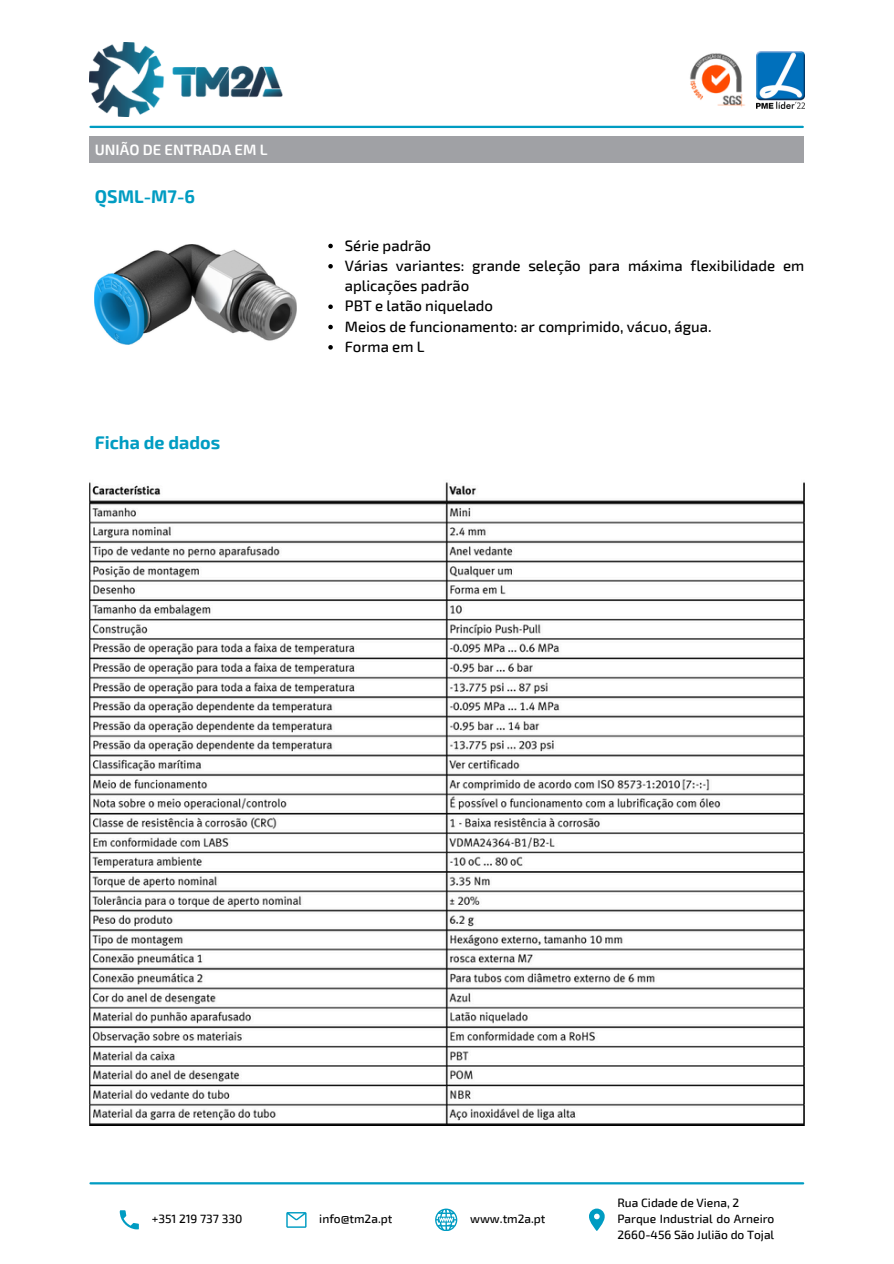
<style>
.page{position:relative;width:894px;height:1264px;background:#fff}
.page>*{position:absolute;margin:0;border:0;box-sizing:border-box;transform-origin:0 0}
.t1{font:700 18px "Exo 2";color:#009cc2}
.t2{font:500 15px/20.2px "Exo 2";color:#000}
.t3{font:600 15px "Exo 2";color:#fff}
.t4{font:500 12px/15.8px "Exo 2";color:#000}
</style>
<div class="page">
<hr style="left:90px;top:126px;width:712px;height:2px;background:#009cc2">
<div style="left:90px;top:136px;width:713px;height:26px;background:#a0a1a5"></div>
<img style="left:756px;top:52px;width:48px;height:56px">
<img style="left:89px;top:43px;width:194px;height:74px">
<img style="left:690px;top:53px;width:55px;height:54px">
<svg style="left:120px;top:1210px;width:19px;height:19px"></svg>
<svg style="left:286px;top:1212px;width:20px;height:15px"></svg>
<svg style="left:435px;top:1208px;width:22px;height:22px"></svg>
<svg style="left:589px;top:1208px;width:15px;height:22px"></svg>
<img style="left:89px;top:482px;width:715px;height:643px">
<hr style="left:90px;top:1182px;width:712px;height:2px;background:#009cc2">
<img style="left:95px;top:244px;width:201px;height:101px">
<svg style="left:328px;top:244px;width:5px;height:4px"></svg>
<svg style="left:328px;top:264px;width:5px;height:4px"></svg>
<svg style="left:328px;top:304px;width:5px;height:5px"></svg>
<svg style="left:328px;top:325px;width:5px;height:4px"></svg>
<svg style="left:328px;top:345px;width:5px;height:4px"></svg>
<p class="t3" style="left:95px;top:140px;width:174px">UNIÃO DE ENTRADA EM L</p>
<p class="t1" style="left:95px;top:185px;width:102px">QSML-M7-6</p>
<p class="t1" style="left:95px;top:430px;width:127px">Ficha de dados</p>
<h2 class="t2" style="left:345px;top:234px;width:88px">Série padrão</h2>
<p class="t2" style="left:345px;top:254px;width:461px">Várias variantes: grande seleção para máxima flexibilidade em aplicações padrão</p>
<p class="t2" style="left:345px;top:295px;width:150px">PBT e latão niquelado</p>
<p class="t2" style="left:345px;top:315px;width:368px">Meios de funcionamento: ar comprimido, vácuo, água.</p>
<p class="t2" style="left:345px;top:335px;width:81px">Forma em L</p>
<h1 class="t4" style="left:152px;top:1210px;width:92px">+351 219 737 330</h1>
<p class="t4" style="left:319px;top:1210px;width:75px">info@tm2a.pt</p>
<p class="t4" style="left:470px;top:1210px;width:77px">www.tm2a.pt</p>
<p class="t4" style="left:617px;top:1194px;width:123px">Rua Cidade de Viena, 2</p>
<p class="t4" style="left:617px;top:1210px;width:158px">Parque Industrial do Arneiro<br>2660-456 São Julião do Tojal</p>
</div>
